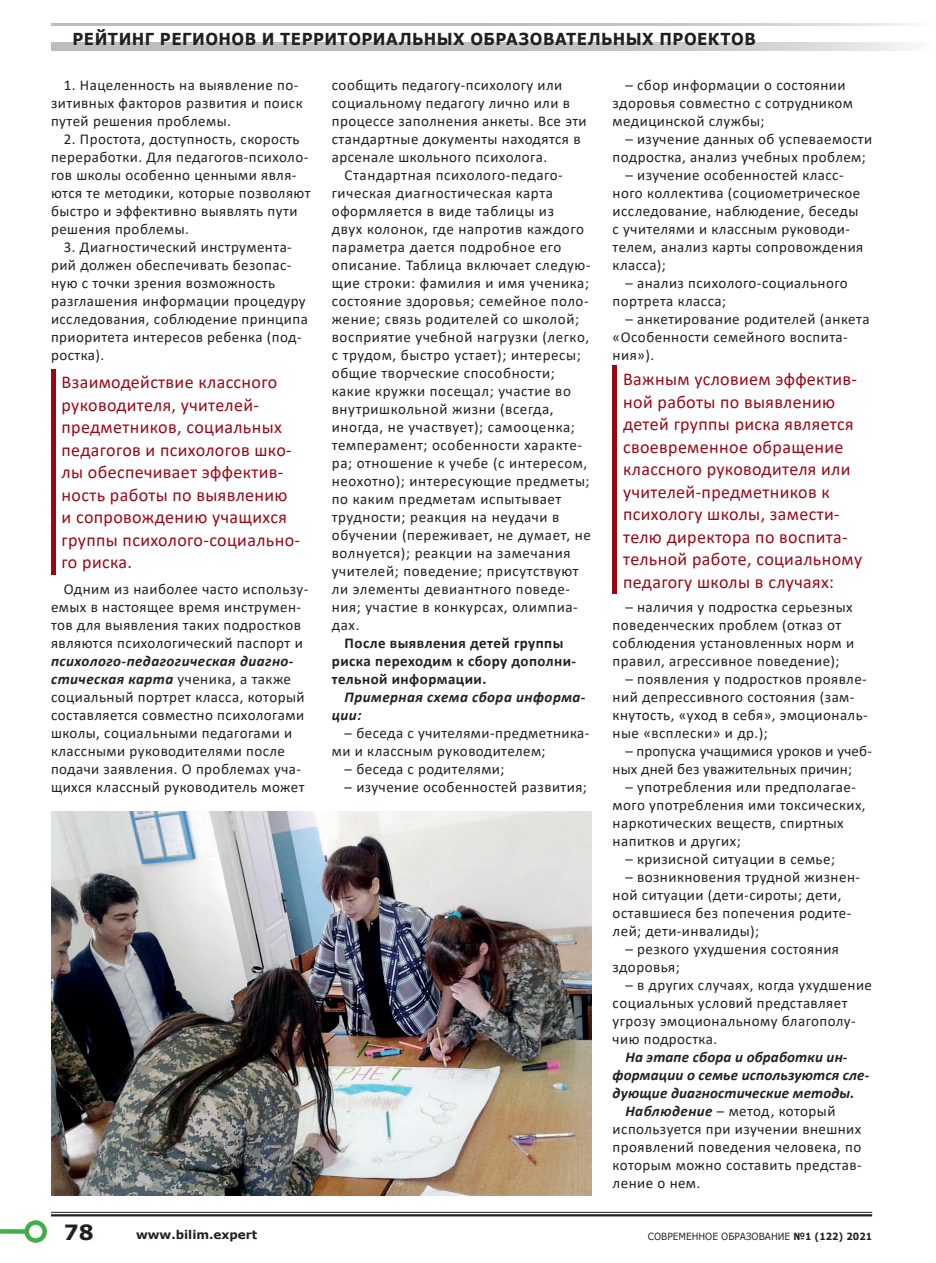
<style>
.page{position:relative;width:936px;height:1263px;background:#fff}
.page>*{position:absolute;margin:0;border:0;box-sizing:border-box;transform-origin:0 0}
.t1{font:700 21px "Verdana";color:#231f20}
.t2{font:18px/22.5px "Calibri";letter-spacing:.02em;color:#9d0715}
.t3{font:700 16.5px "Verdana";letter-spacing:.03em;color:#231f20;scale:.91 1}
.t4{font:15px/18px "Calibri";letter-spacing:.03em;color:#231f20}
.t5{font:italic 700 15px "Calibri";letter-spacing:.01em;color:#231f20}
.t6{font:700 15px/18px "Calibri";letter-spacing:.03em;color:#231f20}
.t7{font:15px/18px "Calibri";letter-spacing:.01em;color:#231f20}
.t8{font:italic 700 15px/18px "Calibri";letter-spacing:.03em;color:#231f20}
.t9{font:700 12px "Verdana";color:#231f20}
.t10{font:9.9px "Verdana";color:#231f20;scale:.91 1}
.s1{font-weight:700;font-style:italic}
.s2{font-weight:700}
</style>
<div class="page">
<div style="left:51px;top:369px;width:5px;height:205px;background:#9d0715"></div>
<div style="left:612px;top:365px;width:5px;height:228px;background:#9d0715"></div>
<img style="left:51px;top:811px;width:540px;height:384px">
<hr style="left:51px;top:1212px;width:821px;height:1px;background:#231f20">
<hr style="left:51px;top:1214px;width:821px;height:2px;background:#231f20">
<svg style="left:51px;top:43px;width:857px;height:8px;background:#c5c5c8"></svg>
<div style="left:0;top:1229px;width:27px;height:5px;background:#40ae49"></div>
<div style="left:24px;top:1220px;width:23px;height:23px;border:4px solid #40ae49;border-radius:50%"></div>
<hr style="left:51px;top:23px;width:880px;height:3px;background:#bcbdc0">
<p class="t3" style="left:73px;top:27px;width:752px">РЕЙТИНГ РЕГИОНОВ И ТЕРРИТОРИАЛЬНЫХ ОБРАЗОВАТЕЛЬНЫХ ПРОЕКТОВ</p>
<p class="t4" style="left:332px;top:76px;width:232px">сообщить педагогу-психологу или</p>
<p class="t4" style="left:332px;top:94px;width:239px">социальному педагогу лично или в</p>
<p class="t4" style="left:332px;top:112px;width:256px">процессе заполнения анкеты. Все эти</p>
<p class="t4" style="left:332px;top:130px;width:250px">стандартные документы находятся в</p>
<p class="t4" style="left:332px;top:148px;width:217px">арсенале школьного психолога.</p>
<p class="t4" style="left:344px;top:166px;width:220px">Стандартная психолого-педаго-</p>
<p class="t4" style="left:332px;top:184px;width:223px">гическая диагностическая карта</p>
<p class="t4" style="left:332px;top:202px;width:224px">оформляется в виде таблицы из</p>
<p class="t4" style="left:332px;top:220px;width:253px">двух колонок, где напротив каждого</p>
<p class="t4" style="left:332px;top:238px;width:231px">параметра дается подробное его</p>
<p class="t4" style="left:332px;top:256px;width:260px">описание. Таблица включает следую-</p>
<p class="t4" style="left:332px;top:274px;width:259px">щие строки: фамилия и имя ученика;</p>
<p class="t4" style="left:332px;top:292px;width:258px">состояние здоровья; семейное поло-</p>
<p class="t4" style="left:332px;top:310px;width:249px">жение; связь родителей со школой;</p>
<p class="t4" style="left:332px;top:328px;width:259px">восприятие учебной нагрузки (легко,</p>
<p class="t4" style="left:332px;top:346px;width:250px">с трудом, быстро устает); интересы;</p>
<p class="t4" style="left:332px;top:364px;width:224px">общие творческие способности;</p>
<p class="t4" style="left:332px;top:382px;width:241px">какие кружки посещал; участие во</p>
<p class="t4" style="left:332px;top:400px;width:223px">внутришкольной жизни (всегда,</p>
<p class="t4" style="left:332px;top:418px;width:244px">иногда, не участвует); самооценка;</p>
<p class="t4" style="left:332px;top:436px;width:252px">темперамент; особенности характе-</p>
<p class="t4" style="left:332px;top:454px;width:257px">ра; отношение к учебе (с интересом,</p>
<p class="t4" style="left:332px;top:472px;width:259px">неохотно); интересующие предметы;</p>
<p class="t4" style="left:332px;top:490px;width:231px">по каким предметам испытывает</p>
<p class="t4" style="left:332px;top:508px;width:229px">трудности; реакция на неудачи в</p>
<p class="t4" style="left:332px;top:526px;width:260px">обучении (переживает, не думает, не</p>
<p class="t4" style="left:332px;top:544px;width:240px">волнуется); реакции на замечания</p>
<p class="t4" style="left:332px;top:562px;width:248px">учителей; поведение; присутствуют</p>
<p class="t4" style="left:332px;top:580px;width:240px">ли элементы девиантного поведе-</p>
<p class="t4" style="left:332px;top:598px;width:247px">ния; участие в конкурсах, олимпиа-</p>
<p class="t4" style="left:332px;top:616px;width:29px">дах.</p>
<p class="t6" style="left:332px;top:634px;width:246px;text-indent:13px">После выявления детей группы риска переходим к сбору дополни&shy;тельной информации.</p>
<p class="t8" style="left:332px;top:688px;width:255px;text-indent:13px">Примерная схема сбора информа&shy;ции:</p>
<p class="t4" style="left:332px;top:724px;width:259px;text-indent:13px">– беседа с учителями-предметника&shy;ми и классным руководителем;</p>
<p class="t4" style="left:344px;top:760px;width:161px">– беседа с родителями;</p>
<p class="t4" style="left:344px;top:778px;width:244px">– изучение особенностей развития;</p>
<p class="t4" style="left:612px;top:76px;width:242px;text-indent:13px">– сбор информации о состоянии здоровья совместно с сотрудником медицинской службы;</p>
<p class="t4" style="left:612px;top:130px;width:261px;text-indent:13px">– изучение данных об успеваемости подростка, анализ учебных проблем;</p>
<p class="t4" style="left:612px;top:166px;width:252px;text-indent:13px">– изучение особенностей класс&shy;ного коллектива (социометрическое исследование, наблюдение, беседы с учителями и классным руководи&shy;телем, анализ карты сопровождения класса);</p>
<p class="t4" style="left:612px;top:274px;width:236px;text-indent:13px">– анализ психолого-социального портрета класса;</p>
<p class="t4" style="left:612px;top:310px;width:258px;text-indent:13px">– анкетирование родителей (анкета «Особенности семейного воспита&shy;ния»).</p>
<p class="t4" style="left:51px;top:76px;width:253px;text-indent:13px">1. Нацеленность на выявление по&shy;зитивных факторов развития и поиск путей решения проблемы.</p>
<p class="t4" style="left:51px;top:130px;width:261px;text-indent:13px">2. Простота, доступность, скорость переработки. Для педагогов-психоло&shy;гов школы особенно ценными явля&shy;ются те методики, которые позволяют быстро и эффективно выявлять пути решения проблемы.</p>
<p class="t4" style="left:51px;top:238px;width:258px;text-indent:13px">3. Диагностический инструмента&shy;рий должен обеспечивать безопас&shy;ную с точки зрения возможность разглашения информации процедуру исследования, соблюдение принципа приоритета интересов ребенка (под&shy;ростка).</p>
<p class="t2" style="left:62px;top:371px;width:240px">Взаимодействие классного руководителя, учителей&shy;предметников, социальных педагогов и психологов шко&shy;лы обеспечивает эффектив&shy;ность работы по выявлению и сопровождению учащихся группы психолого-социально&shy;го риска.</p>
<p class="t2" style="left:623px;top:367px;width:240px">Важным условием эффектив&shy;ной работы по выявлению детей группы риска является своевременное обращение классного руководителя или учителей-предметников к психологу школы, замести&shy;телю директора по воспита&shy;тельной работе, социальному педагогу школы в случаях:</p>
<p class="t4" style="left:51px;top:580px;width:259px;text-indent:13px">Одним из наиболее часто использу&shy;емых в настоящее время инструмен&shy;тов для выявления таких подростков являются психологический паспорт и</p>
<p class="t4" style="left:51px;top:652px;width:255px"><span class="s1">психолого-педагогическая диагно&shy;стическая карта</span> ученика, а также социальный портрет класса, который составляется совместно психологами школы, социальными педагогами и классными руководителями после подачи заявления. О проблемах уча&shy;щихся классный руководитель может</p>
<p class="t4" style="left:612px;top:598px;width:243px;text-indent:13px">– наличия у подростка серьезных поведенческих проблем (отказ от соблюдения установленных норм и правил, агрессивное поведение);</p>
<p class="t4" style="left:612px;top:670px;width:257px;text-indent:13px">– появления у подростков проявле&shy;ний депрессивного состояния (зам&shy;кнутость, «уход в себя», эмоциональ&shy;ные «всплески» и др.);</p>
<p class="t7" style="left:612px;top:742px;width:261px;text-indent:13px">– пропуска учащимися уроков и учеб&shy;ных дней без уважительных причин;</p>
<p class="t4" style="left:612px;top:778px;width:254px;text-indent:13px">– употребления или предполагае&shy;мого употребления ими токсических, наркотических веществ, спиртных напитков и других;</p>
<p class="t4" style="left:625px;top:850px;width:211px">– кризисной ситуации в семье;</p>
<p class="t4" style="left:612px;top:868px;width:249px;text-indent:13px">– возникновения трудной жизнен&shy;ной ситуации (дети-сироты; дети, оставшиеся без попечения родите&shy;лей; дети-инвалиды);</p>
<p class="t4" style="left:612px;top:940px;width:228px;text-indent:13px">– резкого ухудшения состояния здоровья;</p>
<p class="t4" style="left:612px;top:976px;width:261px;text-indent:13px">– в других случаях, когда ухудшение социальных условий представляет угрозу эмоциональному благополу&shy;чию подростка.</p>
<p class="t5" style="left:625px;top:1046px;width:224px">На этапе сбора и обработки ин-</p>
<p class="t5" style="left:612px;top:1064px;width:258px">формации о семье используются сле-</p>
<p class="t5" style="left:612px;top:1082px;width:243px">дующие диагностические методы.</p>
<p class="t4" style="left:625px;top:1102px;width:211px"><span class="s1">Наблюдение</span> – метод, который</p>
<p class="t4" style="left:612px;top:1120px;width:250px">используется при изучении внешних</p>
<p class="t4" style="left:612px;top:1138px;width:250px">проявлений поведения человека, по</p>
<p class="t4" style="left:612px;top:1156px;width:250px">которым можно составить представ-</p>
<p class="t4" style="left:612px;top:1174px;width:89px">ление о нем.</p>
<h1 class="t1" style="left:64px;top:1217px;width:31px">78</h1>
<p class="t9" style="left:136px;top:1226px;width:123px">www.bilim.expert</p>
<p class="t10" style="left:647px;top:1229px;width:248px">СОВРЕМЕННОЕ ОБРАЗОВАНИЕ <span class="s2">№1 (122) 2021</span></p>
</div>
